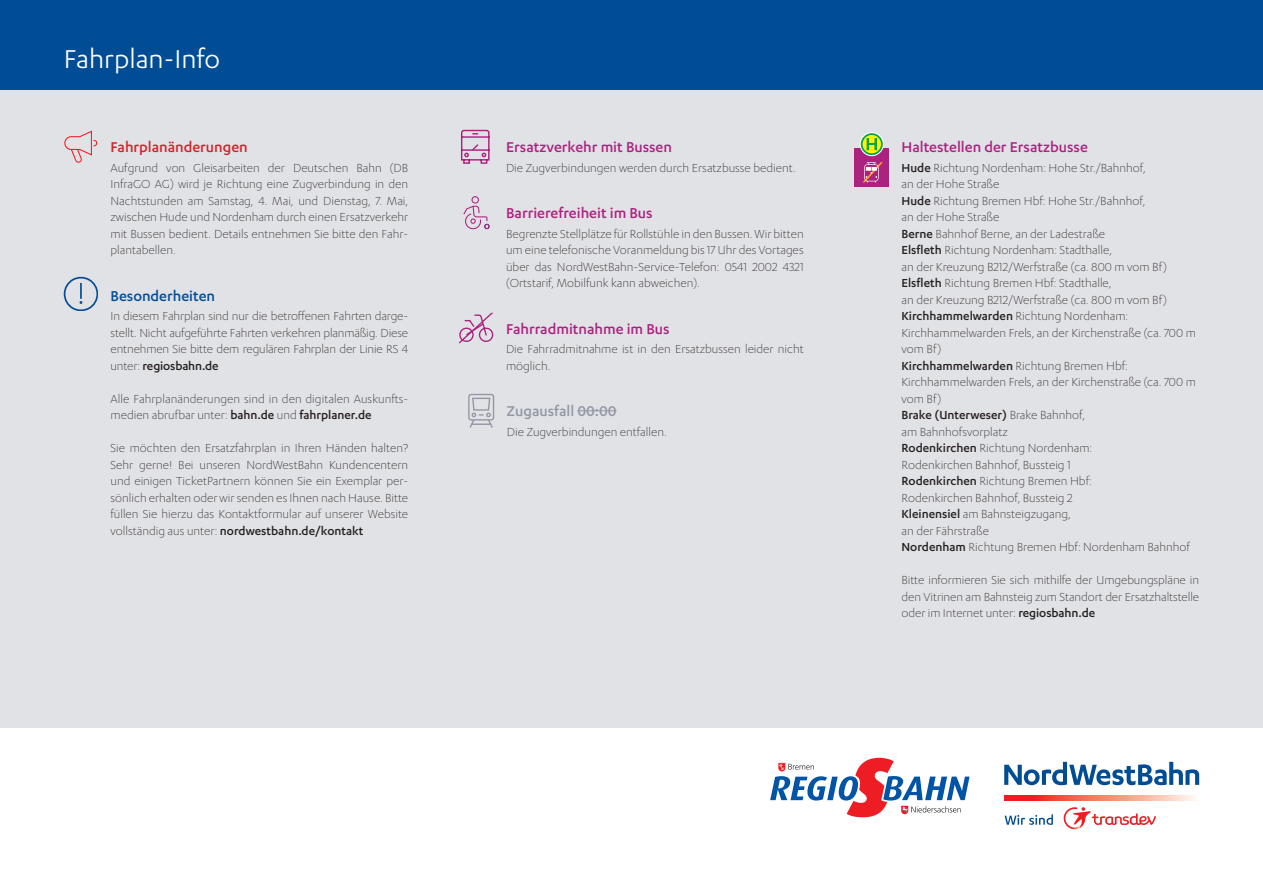
<style>
.page{position:relative;width:1263px;height:893px;background:#fff}
.page>*{position:absolute;margin:0;border:0;box-sizing:border-box;transform-origin:0 0}
.t1{font:30px "Karbon";color:#fff}
.t2{font:500 16.5px "Karbon";color:#ad217f}
.t3{font:500 16.5px "Karbon";color:#d1232a}
.t4{font:500 16.5px "Karbon";color:#9397a5}
.t5{font:500 16.5px "Karbon";color:#014d95}
.t6{font:300 13.5px/16.5px "Karbon";color:#231f20;text-align:justify}
.s1{font-weight:500}
</style>
<div class="page">
<div style="left:0;top:0;width:1263px;height:727px;background:#e1e2e6"></div>
<div style="left:0;top:0;width:1263px;height:89px;background:#014d95"></div>
<div style="left:855px;top:149px;width:34px;height:38px;background:#ad217f"></div>
<svg style="left:863px;top:162px;width:20px;height:20px"></svg>
<svg style="left:860px;top:132px;width:24px;height:24px"></svg>
<svg style="left:862px;top:134px;width:20px;height:20px"></svg>
<div style="left:861px;top:133px;width:22px;height:22px;border:2px solid #00a54f;border-radius:50%"></div>
<svg style="left:867px;top:138px;width:10px;height:12px"></svg>
<svg style="left:1004px;top:796px;width:190px;height:4px"></svg>
<svg style="left:1004px;top:814px;width:49px;height:11px"></svg>
<svg style="left:1082px;top:807px;width:74px;height:20px"></svg>
<img style="left:1063px;top:807px;width:19px;height:22px">
<svg style="left:1004px;top:762px;width:195px;height:23px"></svg>
<svg style="left:770px;top:758px;width:199px;height:59px"></svg>
<svg style="left:64px;top:277px;width:34px;height:34px"></svg>
<svg style="left:463px;top:196px;width:27px;height:34px"></svg>
<svg style="left:459px;top:313px;width:34px;height:31px"></svg>
<svg style="left:461px;top:130px;width:28px;height:34px"></svg>
<svg style="left:64px;top:130px;width:34px;height:33px"></svg>
<hr style="left:577px;top:410px;width:40px;height:1px;background:#9397a5">
<svg style="left:468px;top:394px;width:26px;height:34px"></svg>
<h1 class="t1" style="left:64px;top:42px;width:158px">Fahrplan-Info</h1>
<p class="t3" style="left:111px;top:138px;width:139px">Fahrplanänderungen</p>
<p class="t6" style="left:111px;top:159px;width:299px">Aufgrund von Gleisarbeiten der Deutschen Bahn (DB InfraGO AG) wird je Richtung eine Zugverbindung in den Nachtstunden am Samstag, 4. Mai, und Dienstag, 7. Mai, zwischen Hude und Nordenham durch einen Ersatzverkehr mit Bussen bedient. Details entnehmen Sie bitte den Fahr&shy;plantabellen.</p>
<p class="t5" style="left:111px;top:287px;width:106px">Besonderheiten</p>
<p class="t6" style="left:111px;top:308px;width:299px">In diesem Fahrplan sind nur die betroffenen Fahrten darge&shy;stellt. Nicht aufgeführte Fahrten verkehren planmäßig. Diese entnehmen Sie bitte dem regulären Fahrplan der Linie RS 4 unter: <span class="s1">regiosbahn.de</span></p>
<p class="t6" style="left:111px;top:390px;width:299px">Alle Fahrplanänderungen sind in den digitalen Auskunfts&shy;medien abrufbar unter: <span class="s1">bahn.de</span> und <span class="s1">fahrplaner.de</span></p>
<p class="t6" style="left:111px;top:440px;width:299px">Sie möchten den Ersatzfahrplan in Ihren Händen halten?<br>Sehr gerne! Bei unseren NordWestBahn Kundencentern und einigen TicketPartnern können Sie ein Exemplar per&shy;sönlich erhalten oder wir senden es Ihnen nach Hause. Bitte füllen Sie hierzu das Kontaktformular auf unserer Website vollständig aus unter: <span class="s1">nordwestbahn.de/kontakt</span></p>
<p class="t2" style="left:506px;top:138px;width:167px">Ersatzverkehr mit Bussen</p>
<p class="t6" style="left:506px;top:159px;width:291px">Die Zugverbindungen werden durch Ersatzbusse bedient.</p>
<p class="t2" style="left:506px;top:204px;width:148px">Barrierefreiheit im Bus</p>
<p class="t6" style="left:506px;top:225px;width:299px">Begrenzte Stellplätze für Rollstühle in den Bussen. Wir bitten um eine telefonische Voranmeldung bis 17 Uhr des Vortages über das NordWestBahn-Service-Telefon: 0541 2002 4321 (Ortstarif, Mobilfunk kann abweichen).</p>
<p class="t2" style="left:506px;top:320px;width:165px">Fahrradmitnahme im Bus</p>
<p class="t6" style="left:506px;top:341px;width:299px">Die Fahrradmitnahme ist in den Ersatzbussen leider nicht möglich.</p>
<p class="t4" style="left:507px;top:402px;width:111px">Zugausfall 00:00</p>
<p class="t6" style="left:507px;top:423px;width:161px">Die Zugverbindungen entfallen.</p>
<p class="t2" style="left:901px;top:138px;width:188px">Haltestellen der Ersatzbusse</p>
<p class="t6" style="left:901px;top:159px;width:296px;text-align:left"><span class="s1">Hude</span> Richtung Nordenham: Hohe Str./Bahnhof,<br>an der Hohe Straße<br><span class="s1">Hude</span> Richtung Bremen Hbf: Hohe Str./Bahnhof,<br>an der Hohe Straße<br><span class="s1">Berne</span> Bahnhof Berne, an der Ladestraße<br><span class="s1">Elsfleth</span> Richtung Nordenham: Stadthalle,<br>an der Kreuzung B212/Werfstraße (ca. 800 m vom Bf)<br><span class="s1">Elsfleth</span> Richtung Bremen Hbf: Stadthalle,<br>an der Kreuzung B212/Werfstraße (ca. 800 m vom Bf)<br><span class="s1">Kirchhammelwarden</span> Richtung Nordenham:<br>Kirchhammelwarden Frels, an der Kirchenstraße (ca. 700 m vom Bf)<br><span class="s1">Kirchhammelwarden</span> Richtung Bremen Hbf:<br>Kirchhammelwarden Frels, an der Kirchenstraße (ca. 700 m vom Bf)<br><span class="s1">Brake (Unterweser)</span> Brake Bahnhof,<br>am Bahnhofsvorplatz<br><span class="s1">Rodenkirchen</span> Richtung Nordenham:<br>Rodenkirchen Bahnhof, Bussteig 1<br><span class="s1">Rodenkirchen</span> Richtung Bremen Hbf:<br>Rodenkirchen Bahnhof, Bussteig 2<br><span class="s1">Kleinensiel</span> am Bahnsteigzugang,<br>an der Fährstraße<br><span class="s1">Nordenham</span> Richtung Bremen Hbf: Nordenham Bahnhof</p>
<p class="t6" style="left:901px;top:572px;width:299px">Bitte informieren Sie sich mithilfe der Umgebungspläne in den Vitrinen am Bahnsteig zum Standort der Ersatzhaltstelle oder im Internet unter: <span class="s1">regiosbahn.de</span></p>
</div>
